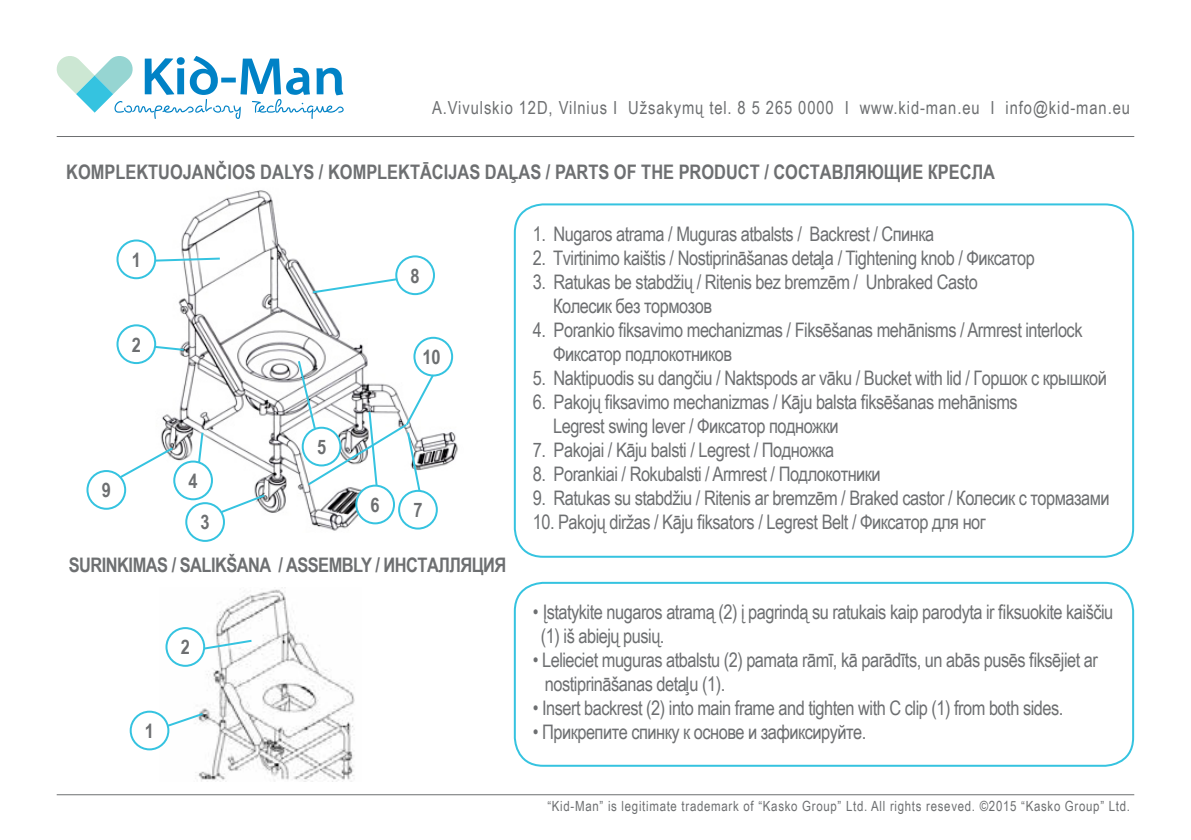
<style>
.page{position:relative;width:1191px;height:840px;background:#fff}
.page>*{position:absolute;margin:0;border:0;box-sizing:border-box;transform-origin:0 0}
.t1{font:20px/24px "Arial Narrow";letter-spacing:-.025em;color:#6d6f71}
.t2{font:700 20px "Arial Narrow";color:#6d6f71}
.t3{font:700 20px "Arial Narrow";letter-spacing:-.025em;color:#6d6f71}
.t4{font:18px "Arial Narrow";letter-spacing:.05em;color:#6d6f71}
.t5{font:14px "Arial Narrow";letter-spacing:.05em;color:#6d6f71}
</style>
<div class="page">
<svg style="left:56px;top:56px;width:288px;height:63px"></svg>
<hr style="left:57px;top:136px;width:1077px;height:1px;background:#6d6f71">
<hr style="left:57px;top:793px;width:1077px;height:1px;background:#6d6f71">
<img style="left:103px;top:190px;width:355px;height:352px">
<div style="left:514px;top:203px;width:620px;height:354px;border:2px solid #35c3e0;border-radius:28px"></div>
<div style="left:514px;top:581px;width:620px;height:185px;border:2px solid #35c3e0;border-radius:28px"></div>
<div style="left:117px;top:240px;width:38px;height:38px;background:#fff;border-radius:50%"></div>
<div style="left:116px;top:239px;width:40px;height:40px;border:2px solid #35c3e0;border-radius:50%"></div>
<svg style="left:153px;top:256px;width:69px;height:6px"></svg>
<div style="left:396px;top:256px;width:38px;height:38px;background:#fff;border-radius:50%"></div>
<div style="left:395px;top:255px;width:40px;height:40px;border:2px solid #35c3e0;border-radius:50%"></div>
<div style="left:117px;top:325px;width:38px;height:38px;background:#fff;border-radius:50%"></div>
<div style="left:116px;top:324px;width:40px;height:40px;border:2px solid #35c3e0;border-radius:50%"></div>
<svg style="left:153px;top:344px;width:33px;height:8px"></svg>
<div style="left:87px;top:471px;width:38px;height:37px;background:#fff;border-radius:50%"></div>
<div style="left:86px;top:470px;width:40px;height:39px;border:2px solid #35c3e0;border-radius:50%"></div>
<svg style="left:117px;top:445px;width:58px;height:35px"></svg>
<div style="left:174px;top:461px;width:38px;height:38px;background:#fff;border-radius:50%"></div>
<div style="left:173px;top:460px;width:40px;height:40px;border:2px solid #35c3e0;border-radius:50%"></div>
<svg style="left:197px;top:430px;width:8px;height:34px"></svg>
<div style="left:186px;top:503px;width:38px;height:37px;background:#fff;border-radius:50%"></div>
<div style="left:185px;top:502px;width:40px;height:39px;border:2px solid #35c3e0;border-radius:50%"></div>
<svg style="left:219px;top:492px;width:48px;height:22px"></svg>
<div style="left:356px;top:485px;width:38px;height:38px;background:#fff;border-radius:50%"></div>
<div style="left:355px;top:484px;width:40px;height:40px;border:2px solid #35c3e0;border-radius:50%"></div>
<div style="left:399px;top:490px;width:38px;height:38px;background:#fff;border-radius:50%"></div>
<div style="left:398px;top:489px;width:40px;height:40px;border:2px solid #35c3e0;border-radius:50%"></div>
<div style="left:414px;top:337px;width:38px;height:38px;background:#fff;border-radius:50%"></div>
<div style="left:413px;top:336px;width:40px;height:40px;border:2px solid #35c3e0;border-radius:50%"></div>
<svg style="left:311px;top:277px;width:88px;height:17px"></svg>
<img style="left:160px;top:587px;width:195px;height:193px">
<div style="left:166px;top:627px;width:38px;height:38px;background:#fff;border-radius:50%"></div>
<div style="left:165px;top:626px;width:40px;height:40px;border:2px solid #35c3e0;border-radius:50%"></div>
<svg style="left:202px;top:638px;width:52px;height:12px"></svg>
<div style="left:131px;top:711px;width:37px;height:38px;background:#fff;border-radius:50%"></div>
<div style="left:130px;top:710px;width:39px;height:40px;border:2px solid #35c3e0;border-radius:50%"></div>
<svg style="left:166px;top:711px;width:39px;height:16px"></svg>
<svg style="left:296px;top:358px;width:140px;height:134px"></svg>
<p class="t4" style="left:432px;top:95px;width:699px">A.Vivulskio 12D, Vilnius I Užsakymų tel. 8 5 265 0000 I www.kid-man.eu I info@kid-man.eu</p>
<p class="t2" style="left:66px;top:156px;width:930px">KOMPLEKTUOJANČIOS DALYS / KOMPLEKTĀCIJAS DAĻAS / PARTS OF THE PRODUCT / СОСТАВЛЯЮЩИЕ КРЕСЛА</p>
<p class="t2" style="left:132px;top:244px;width:11px">1</p>
<p class="t2" style="left:132px;top:329px;width:11px">2</p>
<p class="t2" style="left:102px;top:474px;width:11px">9</p>
<p class="t2" style="left:188px;top:465px;width:11px">4</p>
<p class="t2" style="left:200px;top:507px;width:11px">3</p>
<p class="t2" style="left:317px;top:431px;width:11px">5</p>
<p class="t2" style="left:410px;top:260px;width:11px">8</p>
<p class="t2" style="left:422px;top:342px;width:20px">10</p>
<p class="t2" style="left:370px;top:489px;width:11px">6</p>
<p class="t2" style="left:413px;top:494px;width:11px">7</p>
<p class="t3" style="left:69px;top:550px;width:439px">SURINKIMAS / SALIKŠANA / ASSEMBLY / ИНСТАЛЛЯЦИЯ</p>
<p class="t2" style="left:145px;top:715px;width:11px">1</p>
<p class="t2" style="left:181px;top:631px;width:11px">2</p>
<p class="t1" style="left:533px;top:221px;width:403px">1. Nugaros atrama / Muguras atbalsts / Backrest / Спинка</p>
<p class="t1" style="left:533px;top:245px;width:503px">2. Tvirtinimo kaištis / Nostiprināšanas detaļa / Tightening knob / Фиксатор</p>
<p class="t1" style="left:553px;top:269px;width:426px;text-indent:-20px">3. Ratukas be stabdžių / Ritenis bez bremzēm / Unbraked Casto<br>Колесик без тормозов</p>
<p class="t1" style="left:553px;top:317px;width:531px;text-indent:-20px">4. Porankio fiksavimo mechanizmas / Fiksēšanas mehānisms / Armrest interlock<br>Фиксатор подлокотников</p>
<p class="t1" style="left:533px;top:365px;width:575px">5. Naktipuodis su dangčiu / Naktspods ar vāku / Bucket with lid / Горшок с крышкой</p>
<p class="t1" style="left:553px;top:389px;width:466px;text-indent:-20px">6. Pakojų fiksavimo mechanizmas / Kāju balsta fiksēšanas mehānisms<br>Legrest swing lever / Фиксатор подножки</p>
<p class="t1" style="left:533px;top:437px;width:303px">7. Pakojai / Kāju balsti / Legrest / Подножка</p>
<p class="t1" style="left:533px;top:461px;width:349px">8. Porankiai / Rokubalsti / Armrest / Подлокотники</p>
<p class="t1" style="left:533px;top:485px;width:578px">9. Ratukas su stabdžiu / Ritenis ar bremzēm / Braked castor / Колесик с тормазами</p>
<p class="t1" style="left:533px;top:509px;width:454px">10. Pakojų diržas / Kāju fiksators / Legrest Belt / Фиксатор для ног</p>
<p class="t1" style="left:541px;top:599px;width:574px;text-indent:-8px">• Įstatykite nugaros atramą (2) į pagrindą su ratukais kaip parodyta ir fiksuokite kaiščiu (1) iš abiejų pusių.</p>
<p class="t1" style="left:545px;top:647px;width:554px;text-indent:-12px">• Lelieciet muguras atbalstu (2) pamata rāmī, kā parādīts, un abās pusēs fiksējiet ar nostiprināšanas detaļu (1).</p>
<p class="t1" style="left:533px;top:695px;width:532px">• Insert backrest (2) into main frame and tighten with C clip (1) from both sides.</p>
<p class="t1" style="left:533px;top:719px;width:335px">• Прикрепите спинку к основе и зафиксируйте.</p>
<p class="t5" style="left:547px;top:795px;width:584px">“Kid-Man” is legitimate trademark of “Kasko Group” Ltd. All rights reseved. ©2015 “Kasko Group” Ltd.</p>
</div>
